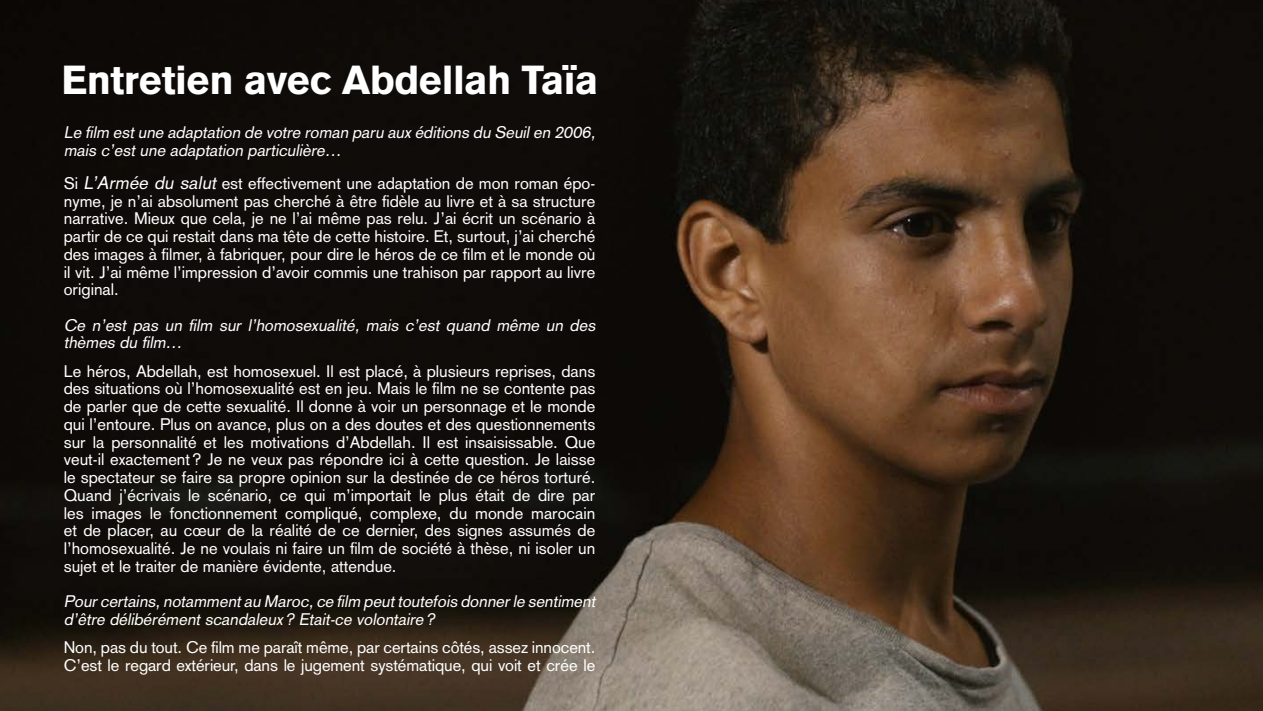
<style>
.page{position:relative;width:1263px;height:711px;background:#fff}
.page>*{position:absolute;margin:0;border:0;box-sizing:border-box;transform-origin:0 0}
.t1{font:900 39.75px "Akzidenz Grotesk";letter-spacing:-.015em;color:#fff}
.t2{font:16.5px/17.7px "Akzidenz Grotesk";color:#fff;text-align:justify}
.t3{font:italic 16.5px/17.7px "Akzidenz Grotesk";color:#fff}
.s1{font-style:italic;font-size:18px}
</style>
<div class="page">
<img style="left:0;top:0;width:1263px;height:710px">
<h1 class="t1" style="left:62px;top:56px;width:538px">Entretien avec Abdellah Taïa</h1>
<p class="t3" style="left:64px;top:123px;width:536px">Le film estune adaptation de votre roman paru aux éditions du Seuilen 2006, mais c’est une adaptation particulière…</p>
<p class="t2" style="left:64px;top:174px;width:533px">Si <span class="s1">L’Armée du salut</span> est effectivement une adaptation de mon roman épo&shy;nyme, je n’ai absolument pas cherché à être fidèle au livre et à sa structure narrative. Mieux que cela, je ne l’ai même pas relu. J’ai écrit un scénario à partir de ce qui restait dans ma tête de cette histoire. Et, surtout, j’ai cherché des images à filmer, à fabriquer, pour dire le héros de ce film et le monde où il vit. J’ai même l’impression d’avoir commis une trahison par rapport au livre original.</p>
<p class="t3" style="left:64px;top:316px;width:536px">Ce n’est pas un film sur l’homosexualité, mais c’est quand même un des thèmes du film…</p>
<p class="t2" style="left:64px;top:362px;width:533px">Le héros, Abdellah, est homosexuel. I l est placé, à plusieurs reprises, dans des situations où l’homosexualité est en jeu. Mais le film ne se contente pas de parler que de cette sexualité. I l donne à voir un personnage et le monde qui l’entoure. Plus on avance, plus on a des doutes et des questionnements sur la personnalité et les motivations d’Abdellah. I l est insaisissable. Que veut-il exactement? Je ne veux pas répondre ici à cette question. Je laisse le spectateur se faire sa propre opinion sur la destinée de ce héros torturé.<br>Quand j’écrivais le scénario, ce qui m’importait le plus était de dire par les images le fonctionnement compliqué, complexe, du monde marocain et de placer, au cœur de la réalité de ce dernier, des signes assumés de l’homosexualité. Je ne voulais ni faire un film de société à thèse, ni isoler un sujet et le traiter de manière évidente, attendue.</p>
<p class="t3" style="left:64px;top:592px;width:536px">Pourcertains,notammentau Maroc,ce film peuttoutefois donnerle sentiment d’être délibérément scandaleux? Etait-ce volontaire?</p>
<p class="t2" style="left:64px;top:638px;width:533px">Non, pas du tout. Ce film me paraît même, par certains côtés, assez innocent.<br>C’est le regard extérieur, dans le jugement systématique, qui voit et crée le</p>
</div>
